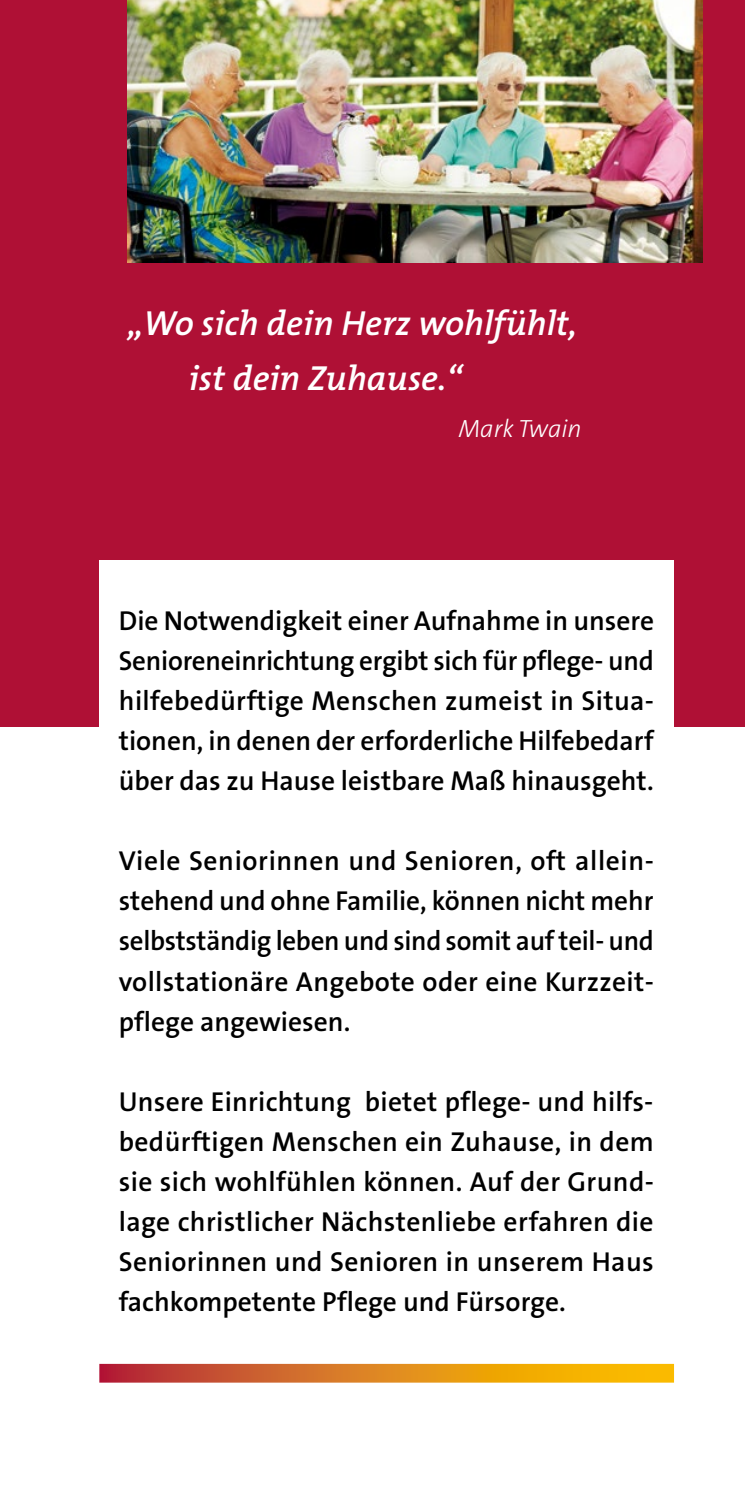
<style>
.page{position:relative;width:745px;height:1489px;background:#fff}
.page>*{position:absolute;margin:0;border:0;box-sizing:border-box;transform-origin:0 0}
.t1{font:italic 600 35px/55px "The Mix B6";color:#fff}
.t2{font:600 27.5px/40px "The Sans B6";color:#000;text-align:justify}
.t3{font:italic 300 25px "The Sans B3";color:#fff}
</style>
<div class="page">
<div style="left:0;top:0;width:744px;height:726px;background:#af1035"></div>
<img style="left:128px;top:0;width:574px;height:262px">
<div style="left:99px;top:560px;width:574px;height:822px;background:#fff"></div>
<svg style="left:99px;top:1363px;width:574px;height:19px;background:#de8526"></svg>
<p class="t1" style="left:189px;top:296px;width:389px;text-indent:-61px">„Wo sich dein Herz wohlfühlt, ist dein Zuhause.“</p>
<p class="t3" style="left:458px;top:416px;width:125px">Mark Twain</p>
<p class="t2" style="left:119px;top:602px;width:536px">Die Notwendigkeit einer Aufnahme in unsere Senioreneinrichtung ergibt sich für pflege- und hilfebedürftige Menschen zumeist in Situa&shy;tionen, in denen der erforderliche Hilfebedarf über das zu Hause leistbare Maß hinausgeht.</p>
<p class="t2" style="left:119px;top:842px;width:536px">Viele Seniorinnen und Senioren, oft allein&shy;stehend und ohne Familie, können nicht mehr selbstständig leben und sind somit auf teil- und vollstationäre Angebote oder eine Kurzzeit&shy;pflege angewiesen.</p>
<p class="t2" style="left:119px;top:1082px;width:536px">Unsere Einrichtung bietet pflege- und hilfs&shy;bedürftigen Menschen ein Zuhause, in dem sie sich wohlfühlen können. Auf der Grund&shy;lage christlicher Nächstenliebe erfahren die Seniorinnen und Senioren in unserem Haus fachkompetente Pflege und Fürsorge.</p>
</div>
